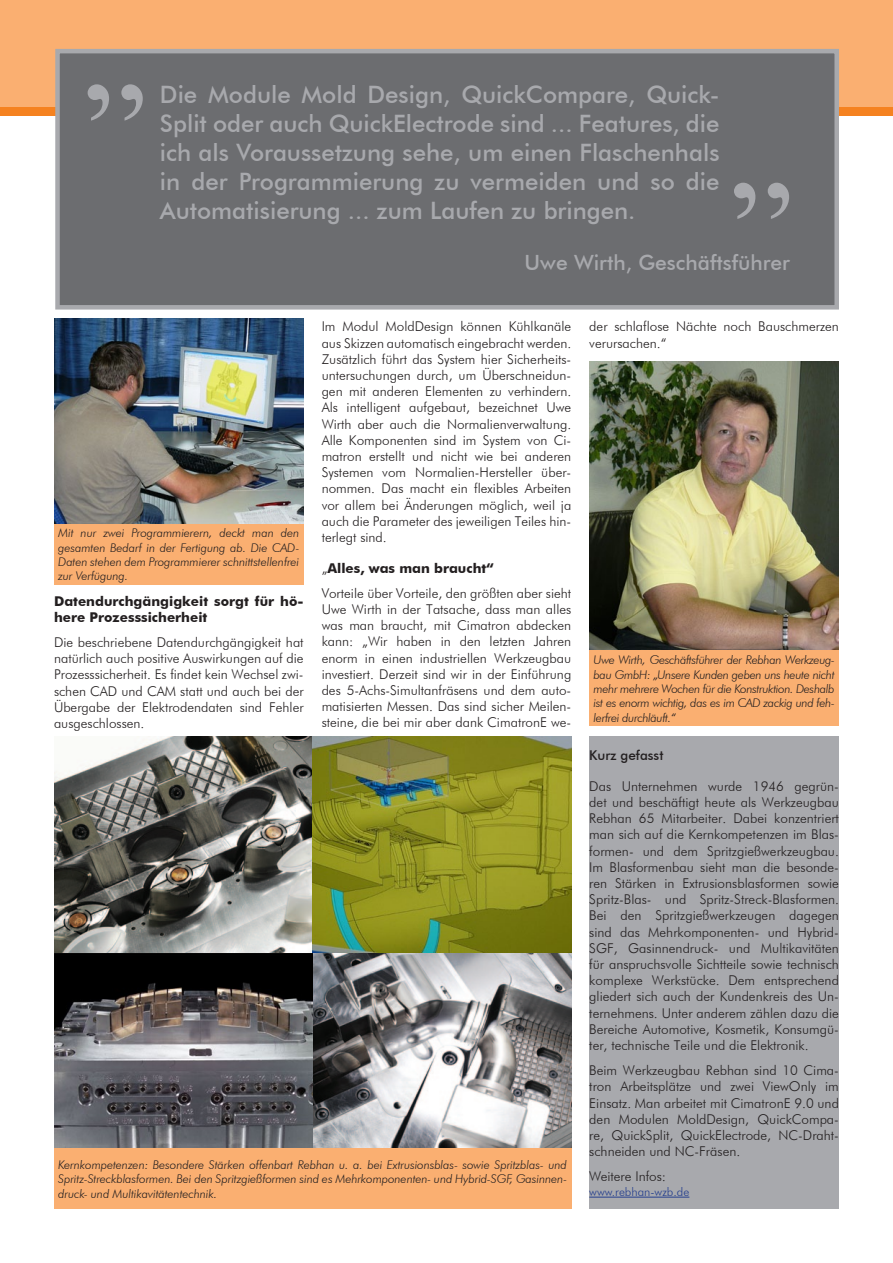
<style>
.page{position:relative;width:893px;height:1263px;background:#fff}
.page>*{position:absolute;margin:0;border:0;box-sizing:border-box;transform-origin:0 0}
.t1{font:144px "Times New Roman";color:#a8a9ad}
.t2{font:500 24px/28.8px "Futura BT";color:#a8a9ad;text-align:justify}
.t3{font:500 21px "Futura BT";color:#a8a9ad}
.t4{font:300 13.5px/16.2px "Futura BT";color:#231f20;text-align:justify}
.t5{font:700 13.5px/16.2px "Futura BT";color:#231f20}
.t6{font:500 13.5px "Futura BT";color:#231f20}
.t7{font:italic 300 12px/14.4px "Futura BT";letter-spacing:-.01em;color:#231f20;text-align:justify}
.t8{font:300 12px "Futura BT";color:#253f8e}
.s1{font-weight:700}
</style>
<div class="page">
<div style="left:0;top:106px;width:893px;height:9px;background:#f58220"></div>
<div style="left:0;top:0;width:893px;height:106px;background:#faaf71"></div>
<div style="left:55px;top:49px;width:784px;height:261px;background:#6c6d70;border:4px solid #a8a9ad"></div>
<div style="left:589px;top:737px;width:250px;height:472px;background:#a8a9ad"></div>
<hr style="left:589px;top:1197px;width:100px;height:1px;background:#253f8e">
<img style="left:54px;top:953px;width:259px;height:195px">
<img style="left:312px;top:737px;width:259px;height:215px">
<img style="left:313px;top:953px;width:258px;height:195px">
<img style="left:54px;top:737px;width:258px;height:215px">
<img style="left:54px;top:319px;width:250px;height:205px">
<div style="left:54px;top:524px;width:250px;height:61px;background:#faaf71"></div>
<img style="left:589px;top:361px;width:250px;height:290px">
<div style="left:589px;top:651px;width:250px;height:75px;background:#faaf71"></div>
<div style="left:54px;top:1148px;width:517px;height:61px;background:#faaf71"></div>
<h1 class="t1" style="left:83px;top:-47px;width:65px">„</h1>
<p class="t2" style="left:160px;top:80px;width:561px">Die Module Mold Design, QuickCompare, Quick-Split oder auch QuickElectrode sind ... Features, die ich als Voraussetzung sehe, um einen Flaschenhals in der Programmierung zu vermeiden und so die Automatisierung ... zum Laufen zu bringen.</p>
<h1 class="t1" style="left:729px;top:52px;width:65px">„</h1>
<h3 class="t3" style="left:525px;top:250px;width:267px">Uwe Wirth, Geschäftsführer</h3>
<p class="t7" style="left:58px;top:526px;width:243px">Mit nur zwei Programmierern, deckt man den gesamten Bedarf in der Fertigung ab. Die CAD-Daten stehen dem Programmierer schnittstellenfrei zur Verfügung.</p>
<p class="t5" style="left:54px;top:593px;width:251px">Datendurchgängigkeit sorgt für hö&shy;here Prozesssicherheit</p>
<p class="t4" style="left:54px;top:634px;width:251px">Die beschriebene Datendurchgängigkeit hat natürlich auch positive Auswirkungen auf die Prozesssicherheit. Es findet kein Wechsel zwi&shy;schen CAD und CAM statt und auch bei der Übergabe der Elektrodendaten sind Fehler ausgeschlossen.</p>
<p class="t4" style="left:322px;top:318px;width:251px">Im Modul MoldDesign können Kühlkanäle aus Skizzen automatisch eingebracht werden.<br>Zusätzlich führt das System hier Sicherheits&shy;untersuchungen durch, um Überschneidun&shy;gen mit anderen Elementen zu verhindern.<br>Als intelligent aufgebaut, bezeichnet Uwe Wirth aber auch die Normalienverwaltung.<br>Alle Komponenten sind im System von Ci&shy;matron erstellt und nicht wie bei anderen Systemen vom Normalien-Hersteller über&shy;nommen. Das macht ein flexibles Arbeiten vor allem bei Änderungen möglich, weil ja auch die Parameter des jeweiligen Teiles hin&shy;terlegt sind.</p>
<p class="t4" style="left:322px;top:555px;width:251px;line-height:25.2px">„<span class="s1">Alles, was man braucht“<br></span>Vorteile über Vorteile, den größten aber sieht</p>
<p class="t4" style="left:322px;top:601px;width:251px">Uwe Wirth in der Tatsache, dass man alles was man braucht, mit Cimatron abdecken kann: „Wir haben in den letzten Jahren enorm in einen industriellen Werkzeugbau investiert. Derzeit sind wir in der Einführung des 5-Achs-Simultanfräsens und dem auto&shy;matisierten Messen. Das sind sicher Meilen&shy;steine, die bei mir aber dank CimatronE we-</p>
<p class="t7" style="left:58px;top:1157px;width:510px">Kernkompetenzen: Besondere Stärken offenbart Rebhan u. a. bei Extrusionsblas- sowie Spritzblas- und Spritz-Streckblasformen. Bei den Spritzgießformen sind es Mehrkomponenten- und Hybrid-SGF, Gasinnen&shy;druck- und Multikavitätentechnik.</p>
<p class="t4" style="left:589px;top:318px;width:251px">der schlaflose Nächte noch Bauschmerzen verursachen.“</p>
<p class="t7" style="left:594px;top:653px;width:243px">Uwe Wirth, Geschäftsführer der Rebhan Werkzeug&shy;bau GmbH: „Unsere Kunden geben uns heute nicht mehr mehrere Wochen für die Konstruktion. Deshalb ist es enorm wichtig, das es im CAD zackig und feh&shy;lerfrei durchläuft.“</p>
<p class="t6" style="left:589px;top:747px;width:76px">Kurz gefasst</p>
<p class="t4" style="left:589px;top:778px;width:251px">Das Unternehmen wurde 1946 gegrün&shy;det und beschäftigt heute als Werkzeugbau Rebhan 65 Mitarbeiter. Dabei konzentriert man sich auf die Kernkompetenzen im Blas&shy;formen- und dem Spritzgießwerkzeugbau.<br>Im Blasformenbau sieht man die besonde&shy;ren Stärken in Extrusionsblasformen sowie Spritz-Blas- und Spritz-Streck-Blasformen.<br>Bei den Spritzgießwerkzeugen dagegen sind das Mehrkomponenten- und Hybrid-SGF, Gasinnendruck- und Multikavitäten für anspruchsvolle Sichtteile sowie technisch komplexe Werkstücke. Dem entsprechend gliedert sich auch der Kundenkreis des Un&shy;ternehmens. Unter anderem zählen dazu die Bereiche Automotive, Kosmetik, Konsumgü&shy;ter, technische Teile und die Elektronik.</p>
<p class="t4" style="left:589px;top:1062px;width:251px">Beim Werkzeugbau Rebhan sind 10 Cima&shy;tron Arbeitsplätze und zwei ViewOnly im Einsatz. Man arbeitet mit CimatronE 9.0 und den Modulen MoldDesign, QuickCompa&shy;re, QuickSplit, QuickElectrode, NC-Draht&shy;schneiden und NC-Fräsen.</p>
<p class="t4" style="left:589px;top:1168px;width:78px">Weitere Infos:</p>
<p class="t8" style="left:589px;top:1184px;width:102px">www.rebhan-wzb.de</p>
</div>
